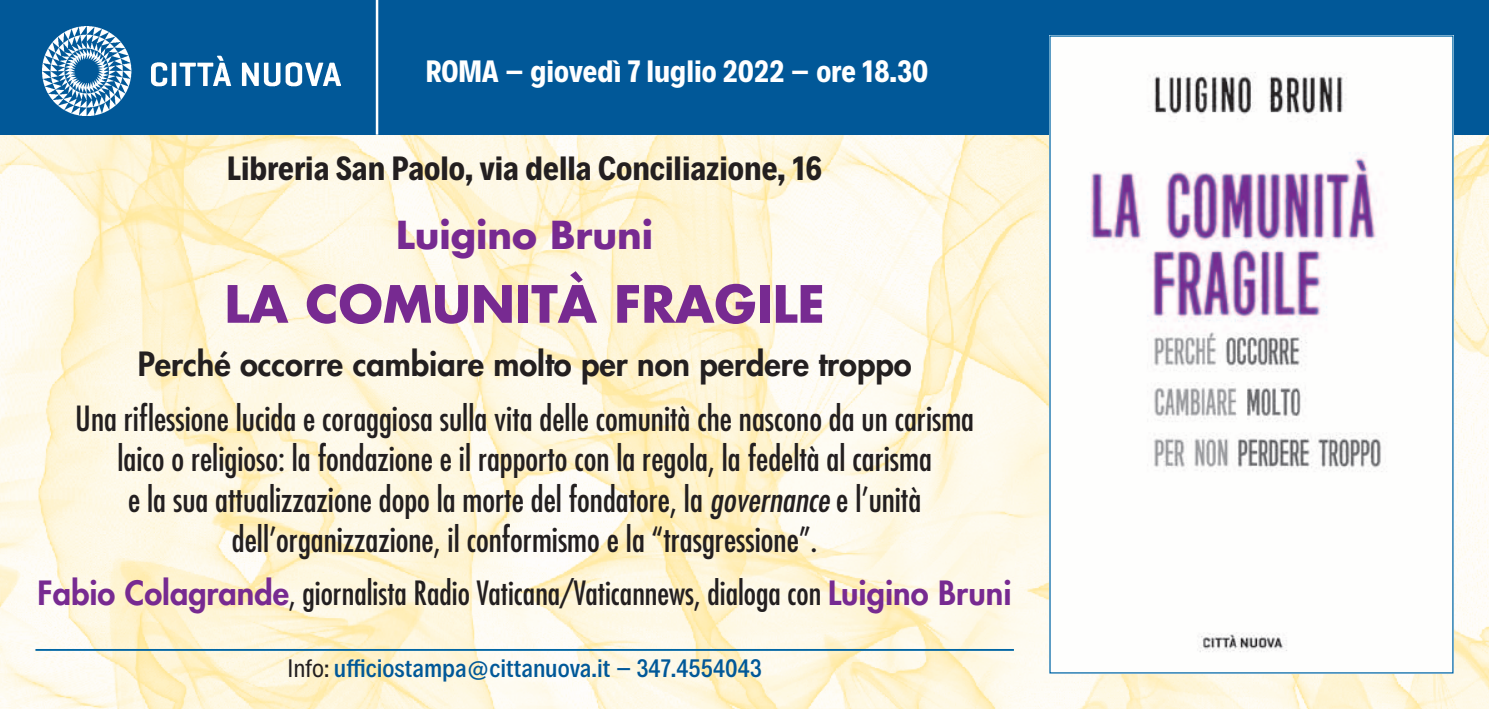
<style>
.page{position:relative;width:1489px;height:709px;background:#fff}
.page>*{position:absolute;margin:0;border:0;box-sizing:border-box;transform-origin:0 0}
.t1{font:700 50px "Futura";color:#772a91}
.t2{font:700 37.5px "Futura";color:#772a91}
.t3{font:condensed 33.75px/40.5px "Futura";color:#231f20;text-align:center}
.t4{font:condensed 32.5px "Futura";color:#231f20}
.t5{font:800 32.5px "Futura";color:#231f20}
.t6{font:700 30px "Decalotype";color:#231f20}
.t7{font:700 27.5px "Decalotype";color:#fff}
.t8{font:500 22.5px "Decalotype";color:#015898}
.s1{font-style:italic}
.s2{font-weight:800;font-stretch:normal;color:#772a91}
.s3{font-weight:400;color:#231f20}
</style>
<div class="page">
<img style="left:0;top:135px;width:1488px;height:574px">
<div style="left:0;top:0;width:1488px;height:135px;background:#015898"></div>
<img style="left:43px;top:26px;width:297px;height:89px">
<hr style="left:376px;top:0;width:2px;height:135px;background:#fff">
<img style="left:1051px;top:37px;width:400px;height:634px">
<hr style="left:35px;top:649px;width:978px;height:2px;background:#0166a5">
<p class="t7" style="left:426px;top:49px;width:504px">ROMA – giovedì 7 luglio 2022 – ore 18.30</p>
<p class="t6" style="left:227px;top:144px;width:596px">Libreria San Paolo, via della Conciliazione, 16</p>
<p class="t2" style="left:396px;top:209px;width:258px">Luigino Bruni</p>
<h1 class="t1" style="left:224px;top:271px;width:602px">LA COMUNITÀ FRAGILE</h1>
<p class="t5" style="left:138px;top:343px;width:775px">Perché occorre cambiare molto per non perdere troppo</p>
<p class="t3" style="left:75px;top:397px;width:900px">Una riflessione lucida e coraggiosa sulla vita delle comunità che nascono da un carisma laico o religioso: la fondazione e il rapporto con la regola, la fedeltà al carisma<br>e la sua attualizzazione dopo la morte del fondatore, la <span class="s1">governance</span> e l’unità dell’organizzazione, il conformismo e la “trasgressione”.</p>
<p class="t4" style="left:38px;top:574px;width:975px"><span class="s2">Fabio Colagrande</span>, giornalista Radio Vaticana/Vaticannews, dialoga con <span class="s2">Luigino Bruni</span></p>
<p class="t8" style="left:287px;top:650px;width:476px"><span class="s3">Info:</span> ufficiostampa@cittanuova.it – 347.4554043</p>
</div>
